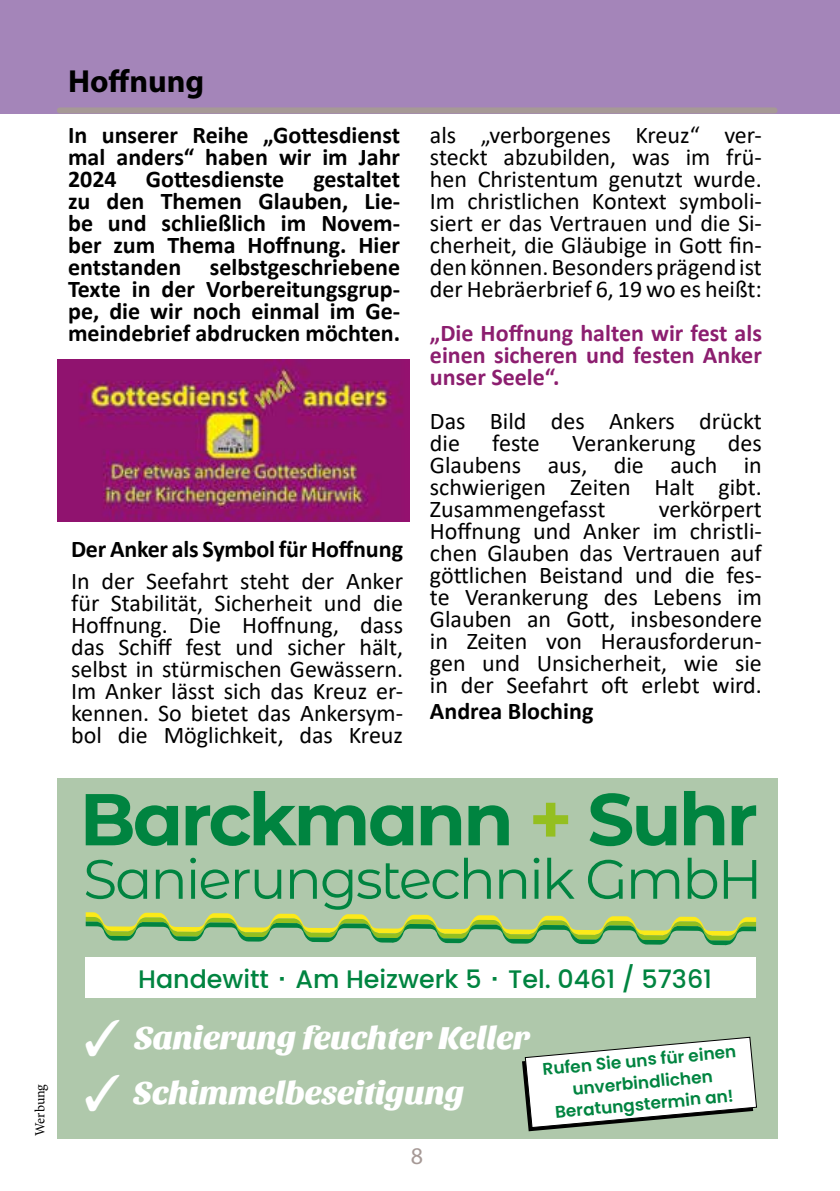
<style>
.page{position:relative;width:840px;height:1191px;background:#fff}
.page>*{position:absolute;margin:0;border:0;box-sizing:border-box;transform-origin:0 0}
.t1{font:49.8px/54.8px "MS Gothic";color:#fff}
.t2{font:33px/54.6px "Sansita One";letter-spacing:-.02em;color:#fff}
.t3{font:700 32px "Myriad Pro";color:#000}
.t4{font:500 25.4px "Poppins";color:#008440}
.t5{font:24px/22px "Calibri";color:#000;text-align:justify}
.t6{font:700 24px/22px "Calibri";color:#000;text-align:justify}
.t7{font:700 24px/22px "Calibri";color:#8c1e6f;text-align:justify}
.t8{font:24px "Myriad Pro";color:#a69996}
.t9{font:600 16.8px/21.8px "Poppins";color:#008440;text-align:center}
.t10{font:14px "Minion Pro";letter-spacing:-.005em;color:#000}
.s1{font-family:"MS Gothic";font-weight:400}
</style>
<div class="page">
<div style="left:0;top:0;width:839px;height:113px;background:#a485b9"></div>
<div style="left:60px;top:107px;width:714px;height:6px;background:#a69996"></div>
<div style="left:57px;top:778px;width:720px;height:360px;background:#afc8ab"></div>
<svg style="left:86px;top:794px;width:92px;height:52px"></svg>
<svg style="left:185px;top:791px;width:228px;height:55px"></svg>
<svg style="left:420px;top:805px;width:41px;height:40px"></svg>
<svg style="left:468px;top:805px;width:40px;height:40px"></svg>
<svg style="left:533px;top:802px;width:35px;height:34px"></svg>
<svg style="left:589px;top:793px;width:87px;height:53px"></svg>
<svg style="left:684px;top:791px;width:39px;height:54px"></svg>
<svg style="left:731px;top:805px;width:24px;height:40px"></svg>
<svg style="left:86px;top:857px;width:669px;height:89px"></svg>
<div style="left:86px;top:957px;width:669px;height:41px;background:#fff"></div>
<svg style="left:522px;top:1036px;width:234px;height:95px"></svg>
<img style="left:58px;top:360px;width:351px;height:162px">
<h3 class="t3" style="left:68px;top:60px;width:138px">Hoffnung</h3>
<p class="t6" style="left:68px;top:123px;width:333px">In unserer Reihe „Gottesdienst mal anders“ haben wir im Jahr 2024 Gottesdienste gestaltet zu den Themen Glauben, Lie&shy;be und schließlich im Novem&shy;ber zum Thema Hoffnung. Hier entstanden selbstgeschriebene Texte in der Vorbereitungsgrup&shy;pe, die wir noch einmal im Ge&shy;meindebrief abdrucken möchten.</p>
<p class="t6" style="left:71px;top:537px;width:333px">Der Anker als Symbol für Hoffnung</p>
<p class="t5" style="left:71px;top:569px;width:333px">In der Seefahrt steht der Anker für Stabilität, Sicherheit und die Hoffnung. Die Hoffnung, dass das Schiff fest und sicher hält, selbst in stürmischen Gewässern.<br>Im Anker lässt sich das Kreuz er&shy;kennen. So bietet das Ankersym&shy;bol die Möglichkeit, das Kreuz</p>
<p class="t5" style="left:429px;top:123px;width:333px">als „verborgenes Kreuz“ ver&shy;steckt abzubilden, was im frü&shy;hen Christentum genutzt wurde.<br>Im christlichen Kontext symboli&shy;siert er das Vertrauen und die Si&shy;cherheit, die Gläubige in Gott fin&shy;den können. Besonders prägend ist der Hebräerbrief 6, 19 wo es heißt:</p>
<p class="t7" style="left:429px;top:321px;width:333px">„Die Hoffnung halten wir fest als einen sicheren und festen Anker unser Seele“.</p>
<p class="t5" style="left:429px;top:409px;width:333px">Das Bild des Ankers drückt die</p>
<p class="t5" style="left:492px;top:431px;width:49px">feste</p>
<p class="t5" style="left:572px;top:431px;width:125px">Verankerung</p>
<p class="t5" style="left:429px;top:431px;width:333px;text-indent:298px">des Glaubens aus, die auch in schwierigen Zeiten Halt gibt.<br>Zusammengefasst</p>
<p class="t5" style="left:429px;top:497px;width:333px;text-indent:229px">verkörpert Hoffnung und Anker im christli&shy;chen Glauben das Vertrauen auf göttlichen Beistand und die fes&shy;te Verankerung des Lebens im Glauben an Gott, insbesondere in Zeiten von Herausforderun&shy;gen und Unsicherheit, wie sie in der Seefahrt oft erlebt wird.</p>
<p class="t6" style="left:429px;top:700px;width:165px">Andrea Bloching</p>
<p class="t10" style="left:31px;top:1135px;width:53px;rotate:-90deg">Werbung</p>
<p class="t4" style="left:138px;top:964px;width:575px">Handewitt <span class="s1">‧</span> Am Heizwerk 5 <span class="s1">‧</span> Tel. 0461 / 57361</p>
<h1 class="t1" style="left:78px;top:1010px;width:51px">✓ ✓</h1>
<h2 class="t2" style="left:133px;top:1011px;width:398px">Sanierung feuchter Keller<br>Schimmelbeseitigung</h2>
<p class="t8" style="left:411px;top:1140px;width:14px">8</p>
<p class="t9" style="left:541px;top:1058px;width:196px;rotate:-5deg">Rufen Sie uns für einen unverbindlichen<br>Beratungstermin an!</p>
</div>
